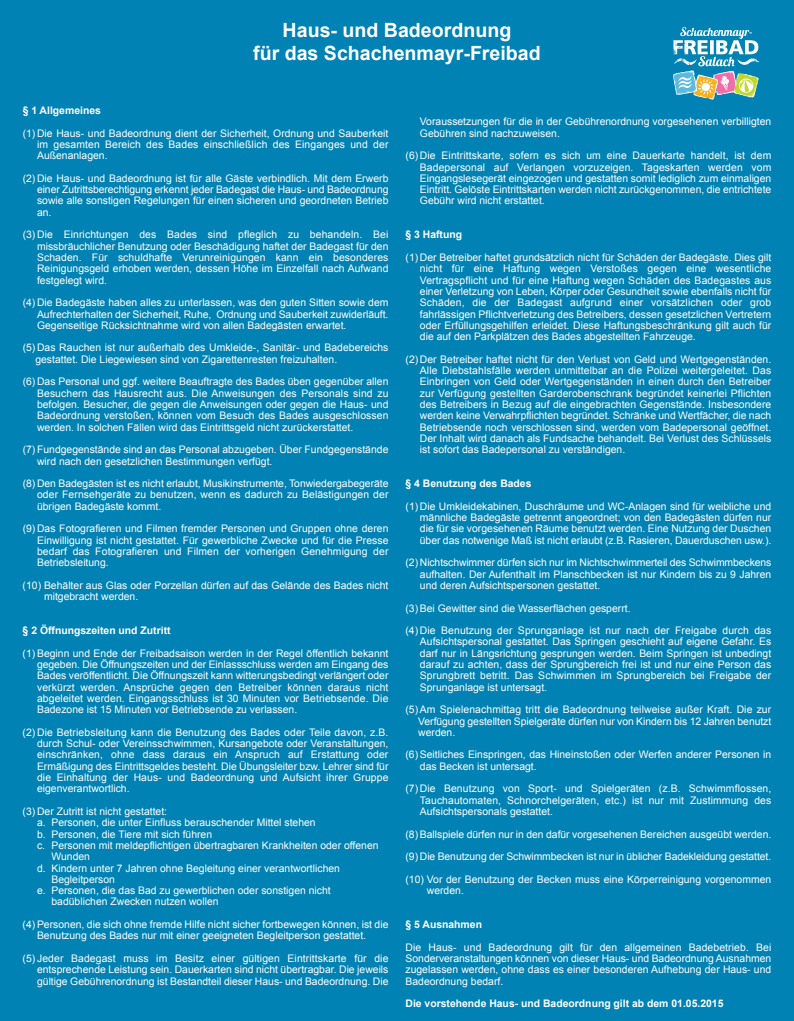
<style>
.page{position:relative;width:794px;height:1021px;background:#fff}
.page>*{position:absolute;margin:0;border:0;box-sizing:border-box;transform-origin:0 0}
.t1{font:700 19.6px/23.5px "Arial";color:#fff;text-align:center}
.t2{font:10.4px/11.3px "Arial";color:#fff;text-align:justify}
.t3{font:700 10.4px "Arial";color:#fff}
</style>
<div class="page">
<div style="left:0;top:0;width:794px;height:1020px;background:#0082b4"></div>
<svg style="left:673px;top:27px;width:87px;height:73px"></svg>
<h1 class="t1" style="left:253px;top:18px;width:289px">Haus- und Badeordnung<br>für das Schachenmayr-Freibad</h1>
<p class="t3" style="left:23px;top:105px;width:80px">§ 1 Allgemeines</p>
<p class="t2" style="left:37px;top:127px;width:353px;text-indent:-14px">(1) Die Haus- und Badeordnung dient der Sicherheit, Ordnung und Sauberkeit im gesamten Bereich des Bades einschließlich des Einganges und der Außenanlagen.</p>
<p class="t2" style="left:37px;top:173px;width:353px;text-indent:-14px">(2) Die Haus- und Badeordnung ist für alle Gäste verbindlich. Mit dem Erwerb einer Zutrittsberechtigung erkennt jeder Badegast die Haus- und Badeordnung sowie alle sonstigen Regelungen für einen sicheren und geordneten Betrieb an.</p>
<p class="t2" style="left:37px;top:229px;width:353px;text-indent:-14px">(3) Die Einrichtungen des Bades sind pfleglich zu behandeln. Bei missbräuchlicher Benutzung oder Beschädigung haftet der Badegast für den Schaden. Für schuldhafte Verunreinigungen kann ein besonderes Reinigungsgeld erhoben werden, dessen Höhe im Einzelfall nach Aufwand festgelegt wird.</p>
<p class="t2" style="left:37px;top:297px;width:353px;text-indent:-14px">(4) Die Badegäste haben alles zu unterlassen, was den guten Sitten sowie dem Aufrechterhalten der Sicherheit, Ruhe, Ordnung und Sauberkeit zuwiderläuft.<br>Gegenseitige Rücksichtnahme wird von allen Badegästen erwartet.</p>
<p class="t2" style="left:35px;top:342px;width:354px;text-indent:-13px">(5) Das Rauchen ist nur außerhalb des Umkleide-, Sanitär- und Badebereichs gestattet. Die Liegewiesen sind von Zigarettenresten freizuhalten.</p>
<p class="t2" style="left:37px;top:376px;width:353px;text-indent:-14px">(6) Das Personal und ggf. weitere Beauftragte des Bades üben gegenüber allen Besuchern das Hausrecht aus. Die Anweisungen des Personals sind zu befolgen. Besucher, die gegen die Anweisungen oder gegen die Haus- und Badeordnung verstoßen, können vom Besuch des Bades ausgeschlossen werden. In solchen Fällen wird das Eintrittsgeld nicht zurückerstattet.</p>
<p class="t2" style="left:37px;top:444px;width:353px;text-indent:-14px">(7) Fundgegenstände sind an das Personal abzugeben. Über Fundgegenstände wird nach den gesetzlichen Bestimmungen verfügt.</p>
<p class="t2" style="left:37px;top:478px;width:353px;text-indent:-14px">(8) Den Badegästen ist es nicht erlaubt, Musikinstrumente, Tonwiedergabegeräte oder Fernsehgeräte zu benutzen, wenn es dadurch zu Belästigungen der übrigen Badegäste kommt.</p>
<p class="t2" style="left:37px;top:523px;width:353px;text-indent:-14px">(9) Das Fotografieren und Filmen fremder Personen und Gruppen ohne deren Einwilligung ist nicht gestattet. Für gewerbliche Zwecke und für die Presse bedarf das Fotografieren und Filmen der vorherigen Genehmigung der Betriebsleitung.</p>
<p class="t2" style="left:44px;top:579px;width:346px;text-indent:-21px">(10) Behälter aus Glas oder Porzellan dürfen auf das Gelände des Bades nicht mitgebracht werden.</p>
<p class="t3" style="left:23px;top:624px;width:149px">§ 2 Öffnungszeiten und Zutritt</p>
<p class="t2" style="left:37px;top:647px;width:353px;text-indent:-14px">(1) Beginn und Ende der Freibadsaison werden in der Regel öffentlich bekannt gegeben. Die Öffnungszeiten und der Einlassschluss werden am Eingang des Bades veröffentlicht. Die Öffnungszeit kann witterungsbedingt verlängert oder verkürzt werden. Ansprüche gegen den Betreiber können daraus nicht abgeleitet werden. Eingangsschluss ist 30 Minuten vor Betriebsende. Die Badezone ist 15 Minuten vor Betriebsende zu verlassen.</p>
<p class="t2" style="left:37px;top:726px;width:353px;text-indent:-14px">(2) Die Betriebsleitung kann die Benutzung des Bades oder Teile davon, z.B. durch Schul- oder Vereinsschwimmen, Kursangebote oder Veranstaltungen, einschränken, ohne dass daraus ein Anspruch auf Erstattung oder Ermäßigung des Eintrittsgeldes besteht. Die Übungsleiter bzw. Lehrer sind für die Einhaltung der Haus- und Badeordnung und Aufsicht ihrer Gruppe eigenverantwortlich.</p>
<p class="t2" style="left:23px;top:805px;width:146px">(3) Der Zutritt ist nicht gestattet:</p>
<p class="t2" style="left:37px;top:817px;width:280px">a. Personen, die unter Einfluss berauschender Mittel stehen</p>
<p class="t2" style="left:37px;top:828px;width:177px">b. Personen, die Tiere mit sich führen</p>
<p class="t2" style="left:37px;top:839px;width:343px">c. Personen mit meldepflichtigen übertragbaren Krankheiten oder offenen</p>
<p class="t2" style="left:51px;top:851px;width:40px">Wunden</p>
<p class="t2" style="left:37px;top:862px;width:304px">d. Kindern unter 7 Jahren ohne Begleitung einer verantwortlichen</p>
<p class="t2" style="left:51px;top:873px;width:65px">Begleitperson</p>
<p class="t2" style="left:37px;top:884px;width:295px">e. Personen, die das Bad zu gewerblichen oder sonstigen nicht</p>
<p class="t2" style="left:51px;top:896px;width:169px">badüblichen Zwecken nutzen wollen</p>
<p class="t2" style="left:37px;top:918px;width:353px;text-indent:-14px">(4) Personen, die sich ohne fremde Hilfe nicht sicher fortbewegen können, ist die<br>Benutzung des Bades nur mit einer geeigneten Begleitperson gestattet.</p>
<p class="t2" style="left:37px;top:952px;width:353px;text-indent:-14px">(5) Jeder Badegast muss im Besitz einer gültigen Eintrittskarte für die entsprechende Leistung sein. Dauerkarten sind nicht übertragbar. Die jeweils gültige Gebührenordnung ist Bestandteil dieser Haus- und Badeordnung. Die</p>
<p class="t2" style="left:420px;top:116px;width:353px">Voraussetzungen für die in der Gebührenordnung vorgesehenen verbilligten<br>Gebühren sind nachzuweisen.</p>
<p class="t2" style="left:420px;top:150px;width:353px;text-indent:-14px">(6) Die Eintrittskarte, sofern es sich um eine Dauerkarte handelt, ist dem Badepersonal auf Verlangen vorzuzeigen. Tageskarten werden vom Eingangslesegerät eingezogen und gestatten somit lediglich zum einmaligen Eintritt. Gelöste Eintrittskarten werden nicht zurückgenommen, die entrichtete Gebühr wird nicht erstattet.</p>
<p class="t3" style="left:405px;top:229px;width:58px">§ 3 Haftung</p>
<p class="t2" style="left:420px;top:252px;width:353px;text-indent:-14px">(1) Der Betreiber haftet grundsätzlich nicht für Schäden der Badegäste. Dies gilt nicht für eine Haftung wegen Verstoßes gegen eine wesentliche Vertragspflicht und für eine Haftung wegen Schäden des Badegastes aus einer Verletzung von Leben, Körper oder Gesundheit sowie ebenfalls nicht für Schäden, die der Badegast aufgrund einer vorsätzlichen oder grob fahrlässigen Pflichtverletzung des Betreibers, dessen gesetzlichen Vertretern oder Erfüllungsgehilfen erleidet. Diese Haftungsbeschränkung gilt auch für die auf den Parkplätzen des Bades abgestellten Fahrzeuge.</p>
<p class="t2" style="left:420px;top:353px;width:353px;text-indent:-14px">(2) Der Betreiber haftet nicht für den Verlust von Geld und Wertgegenständen.<br>Alle Diebstahlsfälle werden unmittelbar an die Polizei weitergeleitet. Das Einbringen von Geld oder Wertgegenständen in einen durch den Betreiber zur Verfügung gestellten Garderobenschrank begründet keinerlei Pflichten des Betreibers in Bezug auf die eingebrachten Gegenstände. Insbesondere werden keine Verwahrpflichten begründet. Schränke und Wertfächer, die nach Betriebsende noch verschlossen sind, werden vom Badepersonal geöffnet.<br>Der Inhalt wird danach als Fundsache behandelt. Bei Verlust des Schlüssels ist sofort das Badepersonal zu verständigen.</p>
<p class="t3" style="left:405px;top:477px;width:127px">§ 4 Benutzung des Bades</p>
<p class="t2" style="left:420px;top:500px;width:353px;text-indent:-14px">(1) Die Umkleidekabinen, Duschräume und WC-Anlagen sind für weibliche und männliche Badegäste getrennt angeordnet; von den Badegästen dürfen nur die für sie vorgesehenen Räume benutzt werden. Eine Nutzung der Duschen über das notwenige Maß ist nicht erlaubt (z.B. Rasieren, Dauerduschen usw.).</p>
<p class="t2" style="left:420px;top:557px;width:353px;text-indent:-14px">(2) Nichtschwimmer dürfen sich nur im Nichtschwimmerteil des Schwimmbeckens aufhalten. Der Aufenthalt im Planschbecken ist nur Kindern bis zu 9 Jahren und deren Aufsichtspersonen gestattet.</p>
<p class="t2" style="left:405px;top:596px;width:367px;line-height:22.6px">(3) Bei Gewitter sind die Wasserflächen gesperrt.<br>(4) Die Benutzung der Sprunganlage ist nur nach der Freigabe durch das</p>
<p class="t2" style="left:420px;top:636px;width:353px">Aufsichtspersonal gestattet. Das Springen geschieht auf eigene Gefahr. Es darf nur in Längsrichtung gesprungen werden. Beim Springen ist unbedingt darauf zu achten, dass der Sprungbereich frei ist und nur eine Person das Sprungbrett betritt. Das Schwimmen im Sprungbereich bei Freigabe der Sprunganlage ist untersagt.</p>
<p class="t2" style="left:418px;top:704px;width:354px;text-indent:-13px">(5)Am Spielenachmittag tritt die Badeordnung teilweise außer Kraft. Die zur Verfügung gestellten Spielgeräte dürfen nur von Kindern bis 12 Jahren benutzt werden.</p>
<p class="t2" style="left:420px;top:749px;width:353px;text-indent:-14px">(6) Seitliches Einspringen, das Hineinstoßen oder Werfen anderer Personen in das Becken ist untersagt.</p>
<p class="t2" style="left:420px;top:783px;width:353px;text-indent:-14px">(7) Die Benutzung von Sport- und Spielgeräten (z.B. Schwimmflossen, Tauchautomaten, Schnorchelgeräten, etc.) ist nur mit Zustimmung des Aufsichtspersonals gestattet.</p>
<p class="t2" style="left:405px;top:822px;width:367px;line-height:22.6px">(8) Ballspiele dürfen nur in den dafür vorgesehenen Bereichen ausgeübt werden. (9) Die Benutzung der Schwimmbecken ist nur in üblicher Badekleidung gestattet. (10) Vor der Benutzung der Becken muss eine Körperreinigung vorgenommen</p>
<p class="t2" style="left:427px;top:884px;width:39px">werden.</p>
<p class="t3" style="left:405px;top:918px;width:78px">§ 5 Ausnahmen</p>
<p class="t2" style="left:405px;top:941px;width:367px">Die Haus- und Badeordnung gilt für den allgemeinen Badebetrieb. Bei Sonderveranstaltungen können von dieser Haus- und Badeordnung Ausnahmen zugelassen werden, ohne dass es einer besonderen Aufhebung der Haus- und Badeordnung bedarf.</p>
<p class="t3" style="left:405px;top:997px;width:319px">Die vorstehende Haus- und Badeordnung gilt ab dem 01.05.2015</p>
</div>
